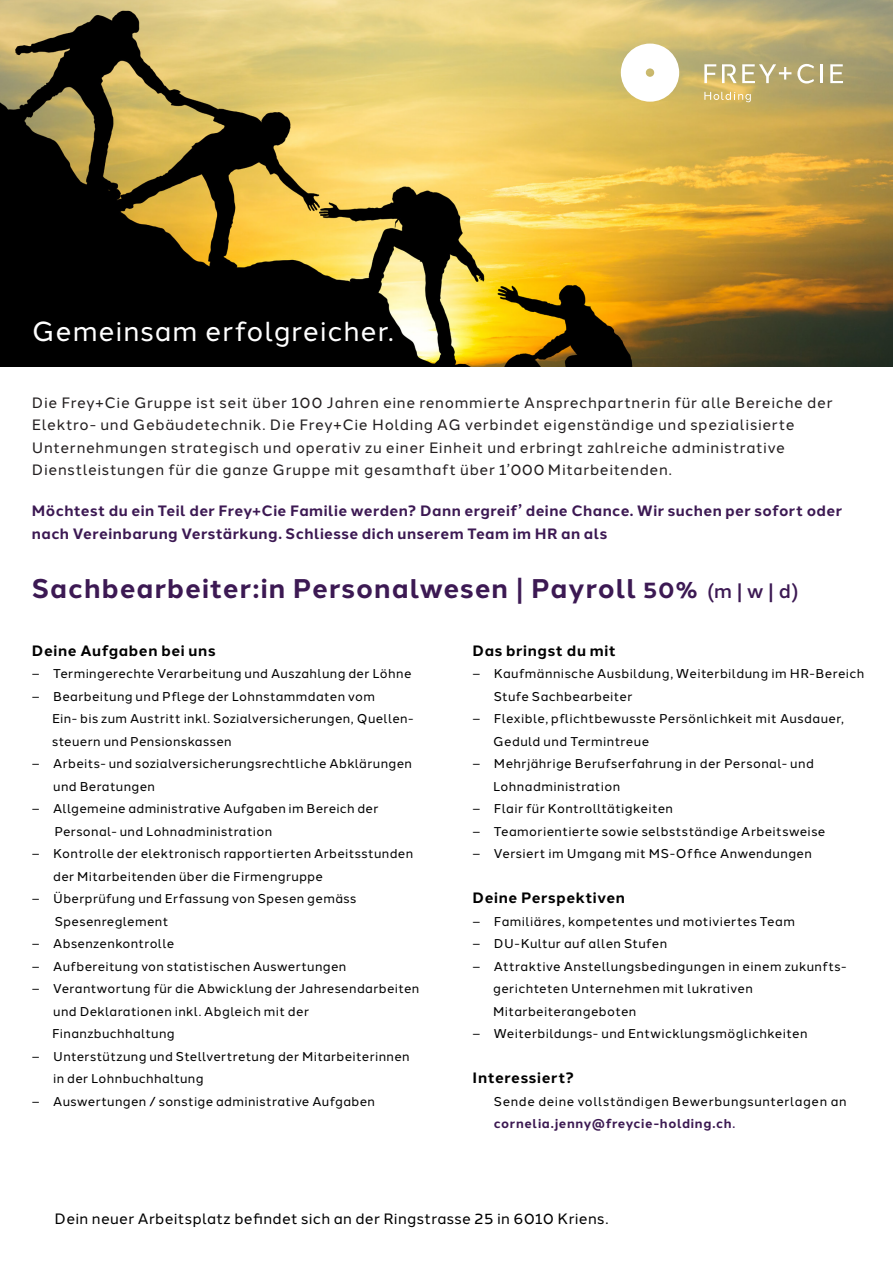
<style>
.page{position:relative;width:893px;height:1263px;background:#fff}
.page>*{position:absolute;margin:0;border:0;box-sizing:border-box;transform-origin:0 0}
.schreibblock_mit_kasten{font:27.45px "Halcom";letter-spacing:.035em;color:#fff}
.schreibblock_mit_kasten-2{font:700 27px "Halcom";letter-spacing:.035em;color:#3c1953}
.schreibblock_mit_kasten-3{font:15px/22.5px "Halcom";letter-spacing:.045em;color:#231f20}
.schreibblock_mit_kasten-4{font:700 15px/22.5px "Halcom";letter-spacing:.03em;color:#3c1953}
.schreibblock_mit_kasten-5{font:700 15px "Halcom";letter-spacing:.04em;color:#000}
.schreibblock_mit_kasten-6{font:15px "Halcom";letter-spacing:.02em;color:#000}
.schreibblock_mit_kasten-7{font:12.75px/22.5px "Halcom";letter-spacing:.03em;color:#000}
.schreibblock_mit_kasten-8{font:12.75px/22.5px "Halcom";letter-spacing:.05em;color:#000}
.s1{font-weight:500}
.s2{font-size:22.5px}
.s3{font-weight:500;font-size:19.5px}
.s4{font-weight:700;color:#3c1952}
.s5{font-weight:500;color:#3c1952}
</style>
<div class="page">
<img style="left:0;top:0;width:893px;height:367px">
<svg style="left:621px;top:44px;width:58px;height:58px"></svg>
<svg style="left:704px;top:64px;width:12px;height:19px"></svg>
<svg style="left:797px;top:64px;width:17px;height:20px"></svg>
<hr style="left:820px;top:64px;width:3px;height:19px;background:#fff">
<svg style="left:830px;top:64px;width:13px;height:19px"></svg>
<svg style="left:722px;top:64px;width:69px;height:19px"></svg>
<svg style="left:704px;top:92px;width:47px;height:10px"></svg>
<p class="schreibblock_mit_kasten" style="left:32px;top:309px;width:363px">Gemeinsam erfolgreicher.</p>
<p class="schreibblock_mit_kasten-3" style="left:32px;top:390px;width:802px">Die Frey+Cie Gruppe ist seit über 100 Jahren eine renommierte Ansprechpartnerin für alle Bereiche der Elektro- und Gebäudetechnik. Die Frey+Cie Holding AG verbindet eigenständige und spezialisierte Unternehmungen strategisch und operativ zu einer Einheit und erbringt zahlreiche administrative Dienstleistungen für die ganze Gruppe mit gesamthaft über 1’000 Mitarbeitenden.</p>
<p class="schreibblock_mit_kasten-4" style="left:32px;top:499px;width:812px">Möchtest du ein Teil der Frey+Cie Familie werden? Dann ergreif’ deine Chance. Wir suchen per sofort oder nach Vereinbarung Verstärkung. Schliesse dich unserem Team im HR an als</p>
<p class="schreibblock_mit_kasten-2" style="left:32px;top:566px;width:768px">Sachbearbeiter:in Personalwesen <span class="s1">|</span> Payroll <span class="s2">50%</span> <span class="s3">(m | w | d)</span></p>
<p class="schreibblock_mit_kasten-5" style="left:32px;top:638px;width:185px">Deine Aufgaben bei uns</p>
<p class="schreibblock_mit_kasten-7" style="left:32px;top:661px;width:381px">– Termingerechte Verarbeitung und Auszahlung der Löhne</p>
<p class="schreibblock_mit_kasten-7" style="left:52px;top:683px;width:363px;text-indent:-20px">– Bearbeitung und Pflege der Lohnstammdaten vom<br>Ein- bis zum Austritt inkl. Sozialversicherungen, Quellen&shy;steuern und Pensionskassen</p>
<p class="schreibblock_mit_kasten-7" style="left:53px;top:751px;width:360px;text-indent:-21px">– Arbeits- und sozialversicherungsrechtliche Abklärungen und Beratungen</p>
<p class="schreibblock_mit_kasten-7" style="left:54px;top:796px;width:326px;text-indent:-22px">– Allgemeine administrative Aufgaben im Bereich der<br>Personal- und Lohnadministration</p>
<p class="schreibblock_mit_kasten-7" style="left:53px;top:841px;width:362px;text-indent:-21px">– Kontrolle der elektronisch rapportierten Arbeitsstunden der Mitarbeitenden über die Firmengruppe</p>
<p class="schreibblock_mit_kasten-7" style="left:55px;top:886px;width:303px;text-indent:-23px">– Überprüfung und Erfassung von Spesen gemäss<br>Spesenreglement</p>
<p class="schreibblock_mit_kasten-7" style="left:32px;top:931px;width:144px">– Absenzenkontrolle</p>
<p class="schreibblock_mit_kasten-7" style="left:32px;top:953px;width:316px">– Aufbereitung von statistischen Auswertungen</p>
<p class="schreibblock_mit_kasten-7" style="left:52px;top:976px;width:369px;text-indent:-20px">– Verantwortung für die Abwicklung der Jahresendarbeiten und Deklarationen inkl. Abgleich mit der<br>Finanzbuchhaltung</p>
<p class="schreibblock_mit_kasten-7" style="left:53px;top:1043px;width:358px;text-indent:-21px">– Unterstützung und Stellvertretung der Mitarbeiterinnen in der Lohnbuchhaltung</p>
<p class="schreibblock_mit_kasten-7" style="left:32px;top:1088px;width:345px">– Auswertungen / sonstige administrative Aufgaben</p>
<p class="schreibblock_mit_kasten-5" style="left:472px;top:638px;width:145px">Das bringst du mit</p>
<p class="schreibblock_mit_kasten-7" style="left:494px;top:661px;width:372px;text-indent:-21px">– Kaufmännische Ausbildung, Weiterbildung im HR-Bereich<br>Stufe Sachbearbeiter</p>
<p class="schreibblock_mit_kasten-7" style="left:493px;top:706px;width:352px;text-indent:-21px">– Flexible, pflichtbewusste Persönlichkeit mit Ausdauer,<br>Geduld und Termintreue</p>
<p class="schreibblock_mit_kasten-7" style="left:493px;top:751px;width:322px;text-indent:-21px">– Mehrjährige Berufserfahrung in der Personal- und<br>Lohnadministration</p>
<p class="schreibblock_mit_kasten-7" style="left:472px;top:796px;width:202px">– Flair für Kontrolltätigkeiten</p>
<p class="schreibblock_mit_kasten-7" style="left:472px;top:818px;width:354px">– Teamorientierte sowie selbstständige Arbeitsweise</p>
<p class="schreibblock_mit_kasten-7" style="left:472px;top:841px;width:341px">– Versiert im Umgang mit MS-Office Anwendungen</p>
<p class="schreibblock_mit_kasten-5" style="left:472px;top:886px;width:154px">Deine Perspektiven</p>
<p class="schreibblock_mit_kasten-7" style="left:472px;top:908px;width:324px">– Familiäres, kompetentes und motiviertes Team</p>
<p class="schreibblock_mit_kasten-7" style="left:472px;top:931px;width:196px">– DU-Kultur auf allen Stufen</p>
<p class="schreibblock_mit_kasten-7" style="left:493px;top:953px;width:355px;text-indent:-21px">– Attraktive Anstellungsbedingungen in einem zukunfts&shy;gerichteten Unternehmen mit lukrativen<br>Mitarbeiterangeboten</p>
<p class="schreibblock_mit_kasten-7" style="left:472px;top:1021px;width:336px">– Weiterbildungs- und Entwicklungsmöglichkeiten</p>
<p class="schreibblock_mit_kasten-5" style="left:472px;top:1066px;width:103px">Interessiert?</p>
<p class="schreibblock_mit_kasten-8" style="left:494px;top:1088px;width:354px">Sende deine vollständigen Bewerbungsunterlagen an <span class="s4">cornelia.jenny@freycie-holding.ch</span><span class="s5">.</span></p>
<p class="schreibblock_mit_kasten-6" style="left:55px;top:1207px;width:555px">Dein neuer Arbeitsplatz befindet sich an der Ringstrasse 25 in 6010 Kriens.</p>
</div>
